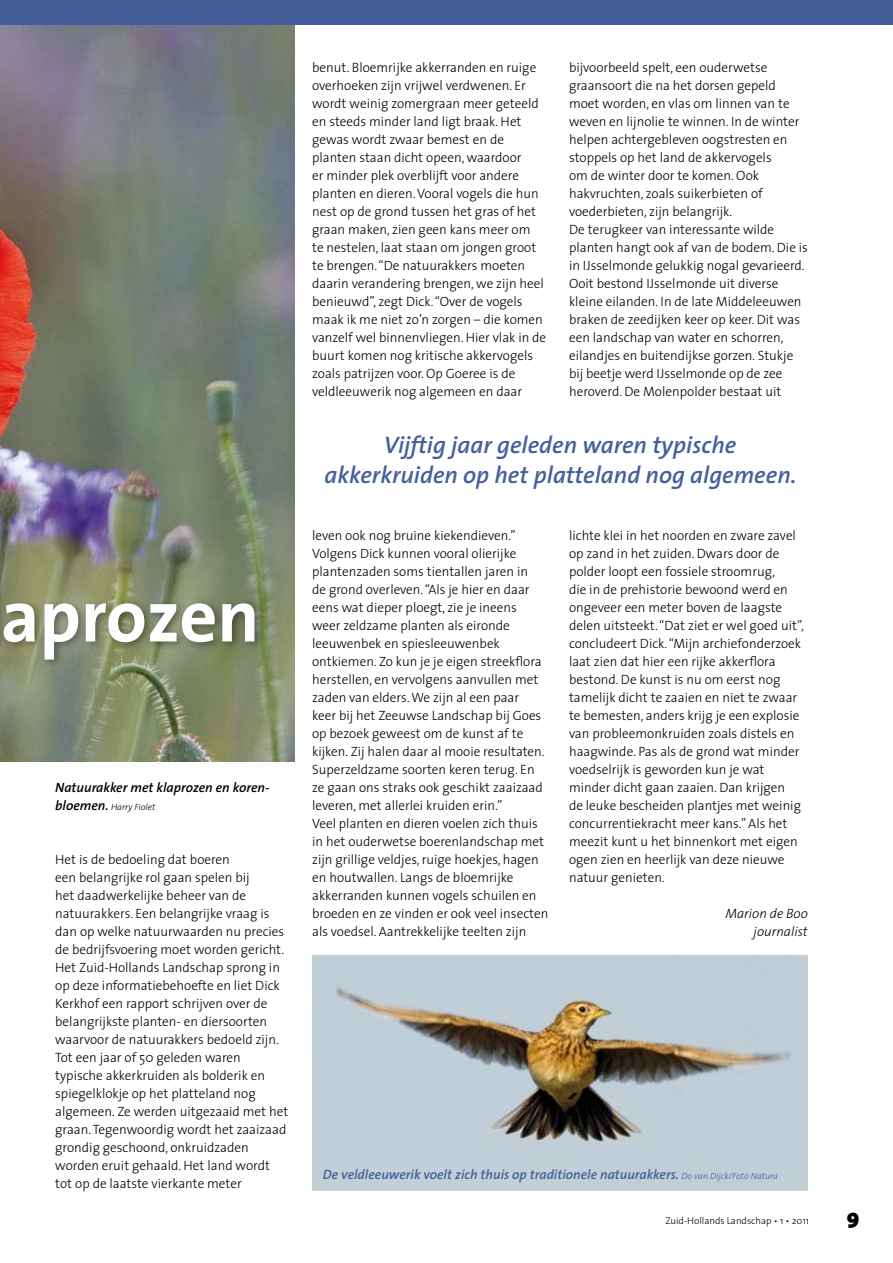
<style>
.page{position:relative;width:893px;height:1263px;background:#fff}
.page>*{position:absolute;margin:0;border:0;box-sizing:border-box;transform-origin:0 0}
.t1{font:700 75px "The Sans";letter-spacing:-.005em;color:#fff}
.t2{font:italic 600 24px/30px "The Sans";color:#455f9c;text-align:center}
.t3{font:900 21.75px "The Sans";color:#000}
.t4{font:300 13.5px/18px "The Sans";color:#000}
.t5{font:italic 600 13.5px "The Sans";color:#455f9c}
.t6{font:italic 600 13.5px "The Sans";color:#000}
.t7{font:italic 300 13.5px/18px "The Sans";color:#000;text-align:right}
.t8{font:300 9.75px "The Sans";color:#000}
.t9{font:italic 300 9px "The Sans";color:#000}
.s1{font-weight:600;font-size:13.5px}
.s2{font-weight:300;font-size:9px}
</style>
<div class="page">
<img style="left:0;top:24px;width:294px;height:737px">
<div style="left:0;top:0;width:893px;height:24px;background:#455f9c"></div>
<img style="left:312px;top:955px;width:496px;height:236px">
<div style="left:0;top:582px;width:265px;height:164px;background:#000;opacity:.4"></div>
<h1 class="t1" style="left:1px;top:553px;width:260px">aprozen</h1>
<p class="t6" style="left:55px;top:776px;width:214px">Natuurakker met klaprozen en koren-</p>
<p class="t9" style="left:55px;top:800px;width:102px"><span class="s1">bloemen.</span> Harry Fiolet</p>
<p class="t4" style="left:55px;top:850px;width:235px">Het is de bedoeling dat boeren<br>een belangrijke rol gaan spelen bij<br>het daadwerkelijke beheer van de natuurakkers. Een belangrijke vraag is dan op welke natuurwaarden nu precies de bedrijfsvoering moet worden gericht.<br>Het Zuid-Hollands Landschap sprong in op deze informatiebehoefte en liet Dick Kerkhof een rapport schrijven over de belangrijkste planten- en diersoorten waarvoor de natuurakkers bedoeld zijn.<br>Tot een jaar of 50 geleden waren typische akkerkruiden als bolderik en spiegelklokje op het platteland nog algemeen. Ze werden uitgezaaid met het graan. Tegenwoordig wordt het zaaizaad grondig geschoond, onkruidzaden worden eruit gehaald. Het land wordt tot op de laatste vierkante meter</p>
<p class="t4" style="left:312px;top:58px;width:236px">benut. Bloemrijke akkerranden en ruige overhoeken zijn vrijwel verdwenen. Er wordt weinig zomergraan meer geteeld en steeds minder land ligt braak. Het gewas wordt zwaar bemest en de planten staan dicht opeen, waardoor<br>er minder plek overblijft voor andere planten en dieren. Vooral vogels die hun nest op de grond tussen het gras of het graan maken, zien geen kans meer om<br>te nestelen, laat staan om jongen groot te brengen. “De natuurakkers moeten daarin verandering brengen, we zijn heel benieuwd”, zegt Dick. “Over de vogels maak ik me niet zo’n zorgen – die komen vanzelf wel binnenvliegen. Hier vlak in de buurt komen nog kritische akkervogels zoals patrijzen voor. Op Goeree is de veldleeuwerik nog algemeen en daar</p>
<p class="t4" style="left:569px;top:58px;width:240px">bijvoorbeeld spelt, een ouderwetse graansoort die na het dorsen gepeld moet worden, en vlas om linnen van te weven en lijnolie te winnen. In de winter helpen achtergebleven oogstresten en stoppels op het land de akkervogels<br>om de winter door te komen. Ook hakvruchten, zoals suikerbieten of voederbieten, zijn belangrijk.<br>De terugkeer van interessante wilde planten hangt ook af van de bodem. Die is in IJsselmonde gelukkig nogal gevarieerd.<br>Ooit bestond IJsselmonde uit diverse kleine eilanden. In de late Middeleeuwen braken de zeedijken keer op keer. Dit was een landschap van water en schorren, eilandjes en buitendijkse gorzen. Stukje bij beetje werd IJsselmonde op de zee heroverd. De Molenpolder bestaat uit</p>
<h2 class="t2" style="left:325px;top:430px;width:473px">Vijftig jaar geleden waren typische akkerkruiden op het platteland nog algemeen.</h2>
<p class="t4" style="left:312px;top:526px;width:238px">leven ook nog bruine kiekendieven.” Volgens Dick kunnen vooral olierijke plantenzaden soms tientallen jaren in<br>de grond overleven. “Als je hier en daar eens wat dieper ploegt, zie je ineens weer zeldzame planten als eironde leeuwenbek en spiesleeuwenbek ontkiemen. Zo kun je je eigen streekflora herstellen, en vervolgens aanvullen met zaden van elders. We zijn al een paar<br>keer bij het Zeeuwse Landschap bij Goes op bezoek geweest om de kunst af te kijken. Zij halen daar al mooie resultaten.<br>Superzeldzame soorten keren terug. En ze gaan ons straks ook geschikt zaaizaad leveren, met allerlei kruiden erin.”<br>Veel planten en dieren voelen zich thuis in het ouderwetse boerenlandschap met zijn grillige veldjes, ruige hoekjes, hagen en houtwallen. Langs de bloemrijke akkerranden kunnen vogels schuilen en broeden en ze vinden er ook veel insecten als voedsel. Aantrekkelijke teelten zijn</p>
<p class="t4" style="left:569px;top:526px;width:236px">lichte klei in het noorden en zware zavel op zand in het zuiden. Dwars door de polder loopt een fossiele stroomrug,<br>die in de prehistorie bewoond werd en ongeveer een meter boven de laagste delen uitsteekt. “Dat ziet er wel goed uit”, concludeert Dick. “Mijn archiefonderzoek laat zien dat hier een rijke akkerflora bestond. De kunst is nu om eerst nog tamelijk dicht te zaaien en niet te zwaar te bemesten, anders krijg je een explosie van probleemonkruiden zoals distels en haagwinde. Pas als de grond wat minder voedselrijk is geworden kun je wat minder dicht gaan zaaien. Dan krijgen<br>de leuke bescheiden plantjes met weinig concurrentiekracht meer kans.” Als het meezit kunt u het binnenkort met eigen ogen zien en heerlijk van deze nieuwe natuur genieten.</p>
<p class="t7" style="left:725px;top:904px;width:84px">Marion de Boo journalist</p>
<p class="t5" style="left:323px;top:1163px;width:457px">De veldleeuwerik voelt zich thuis op traditionele natuurakkers. <span class="s2">Do van Dijck/Foto Natura</span></p>
<p class="t8" style="left:665px;top:1213px;width:145px">Zuid-Hollands Landschap • 1 • 2011</p>
<h3 class="t3" style="left:847px;top:1198px;width:14px">9</h3>
</div>
